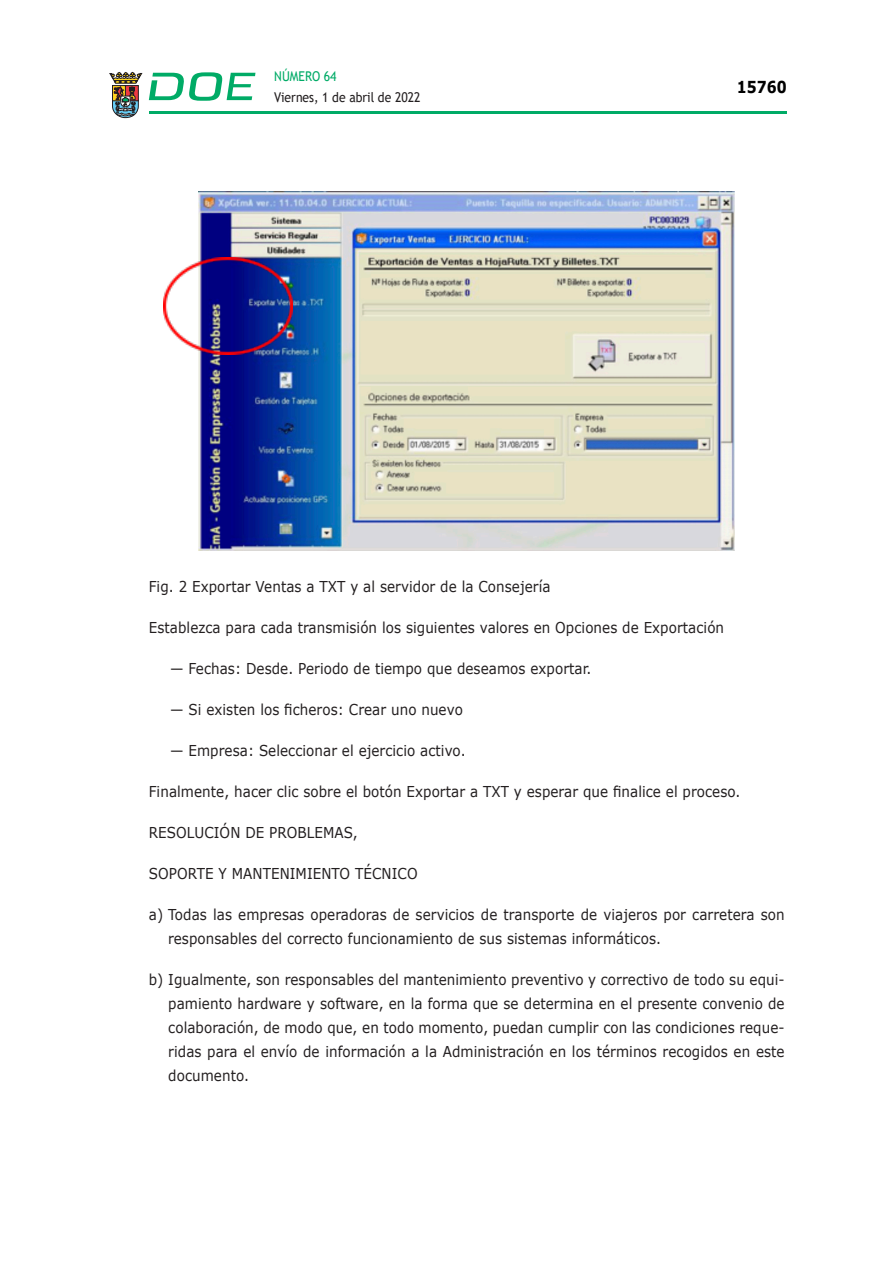
<style>
.page{position:relative;width:893px;height:1263px;background:#fff}
.page>*{position:absolute;margin:0;border:0;box-sizing:border-box;transform-origin:0 0}
.t1{font:700 16.5px "Verdana";color:#000;scale:.85 1}
.CUERPO_DE_TEXTO{font:15px/24px "Verdana";letter-spacing:.005em;color:#231f20;scale:.9 1}
.t2{font:13.5px "Trebuchet MS";color:#231f20;scale:.9 1}
.t3{font:13.5px "Trebuchet MS";color:#00ab67;scale:.9 1}
</style>
<div class="page">
<hr style="left:149px;top:111px;width:638px;height:3px;background:#00ab66">
<svg style="left:109px;top:72px;width:33px;height:46px"></svg>
<svg style="left:149px;top:72px;width:106px;height:29px"></svg>
<img style="left:199px;top:191px;width:536px;height:360px">
<img style="left:164px;top:257px;width:129px;height:98px">
<p class="t3" style="left:274px;top:67px;width:71px">NÚMERO 64</p>
<p class="t2" style="left:274px;top:88px;width:164px">Viernes, 1 de abril de 2022</p>
<p class="t1" style="left:737px;top:75px;width:60px">15760</p>
<p class="CUERPO_DE_TEXTO" style="left:149px;top:574px;width:448px">Fig. 2 Exportar Ventas a TXT y al servidor de la Consejería</p>
<p class="CUERPO_DE_TEXTO" style="left:149px;top:615px;width:641px">Establezca para cada transmisión los siguientes valores en Opciones de Exportación</p>
<p class="CUERPO_DE_TEXTO" style="left:170px;top:656px;width:470px">— Fechas: Desde. Periodo de tiempo que deseamos exportar.</p>
<p class="CUERPO_DE_TEXTO" style="left:170px;top:697px;width:327px">— Si existen los ficheros: Crear uno nuevo</p>
<p class="CUERPO_DE_TEXTO" style="left:170px;top:738px;width:330px">— Empresa: Seleccionar el ejercicio activo.</p>
<p class="CUERPO_DE_TEXTO" style="left:149px;top:779px;width:659px">Finalmente, hacer clic sobre el botón Exportar a TXT y esperar que finalice el proceso.</p>
<p class="CUERPO_DE_TEXTO" style="left:149px;top:820px;width:234px">RESOLUCIÓN DE PROBLEMAS,</p>
<p class="CUERPO_DE_TEXTO" style="left:149px;top:861px;width:300px">SOPORTE Y MANTENIMIENTO TÉCNICO</p>
<p class="CUERPO_DE_TEXTO" style="left:168px;top:902px;width:687px;text-indent:-19px">a) Todas las empresas operadoras de servicios de transporte de viajeros por carretera son responsables del correcto funcionamiento de sus sistemas informáticos.</p>
<p class="CUERPO_DE_TEXTO" style="left:168px;top:967px;width:686px;text-align:justify;text-indent:-19px">b) Igualmente, son responsables del mantenimiento preventivo y correctivo de todo su equi&shy;pamiento hardware y software, en la forma que se determina en el presente convenio de colaboración, de modo que, en todo momento, puedan cumplir con las condiciones reque&shy;ridas para el envío de información a la Administración en los términos recogidos en este documento.</p>
</div>
